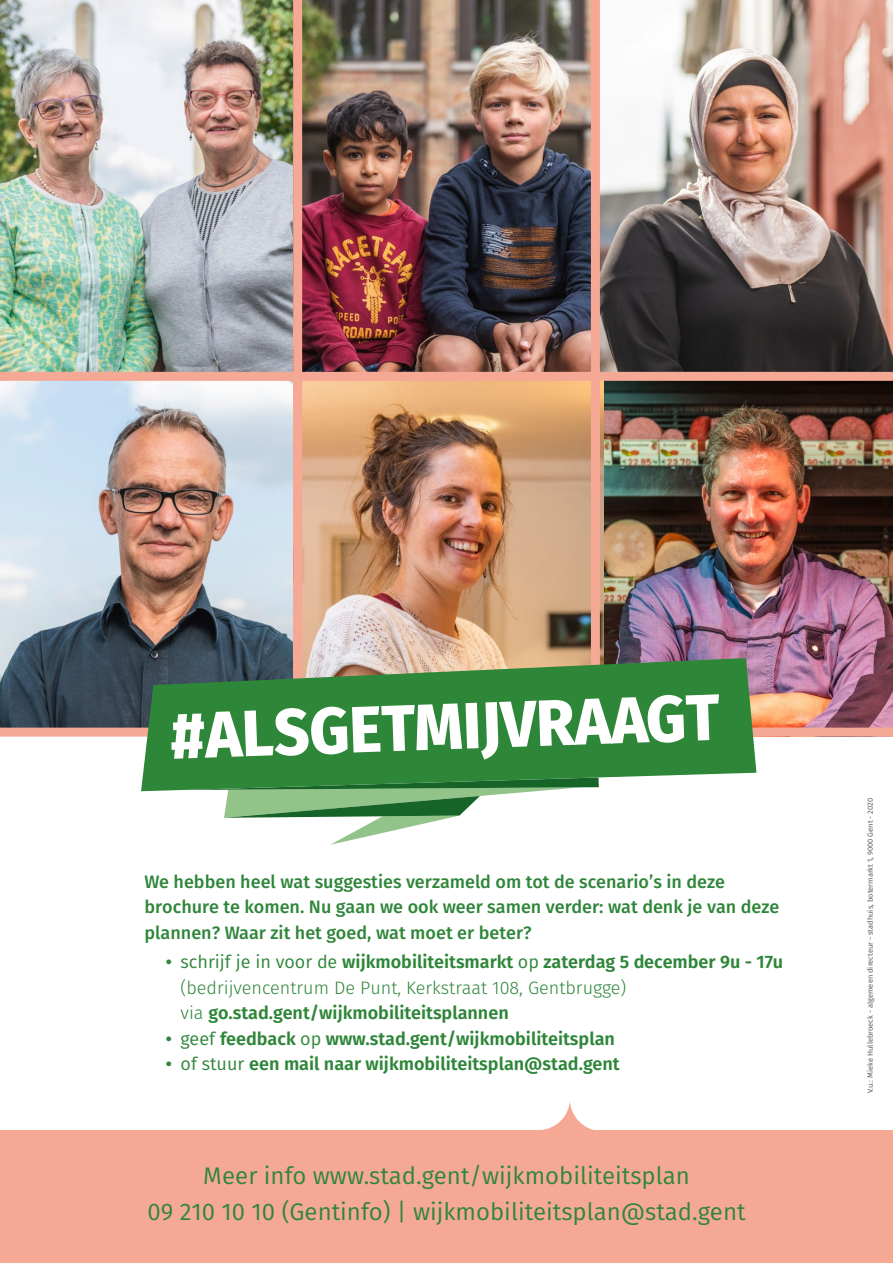
<style>
.page{position:relative;width:893px;height:1263px;background:#fff}
.page>*{position:absolute;margin:0;border:0;box-sizing:border-box;transform-origin:0 0}
.t1{font:800 65.4px "Fira Sans";color:#fff;scale:.94 1}
.t2{font:24px/36px "Fira Sans";color:#2e8639;text-align:center}
.t3{font:600 18px/25.5px "Fira Sans";color:#2e8639}
.t4{font:500 18px/25.5px "Fira Sans";color:#2e8639}
.t5{font:7.5px "Fira Sans";color:#57534e}
.s1{font-weight:400}
.s2{font-weight:300}
</style>
<div class="page">
<img style="left:603px;top:381px;width:290px;height:347px">
<img style="left:0;top:0;width:293px;height:728px">
<img style="left:302px;top:381px;width:301px;height:277px">
<img style="left:600px;top:0;width:293px;height:372px">
<img style="left:302px;top:0;width:289px;height:372px">
<div style="left:293px;top:0;width:9px;height:699px;background:#f5a994"></div>
<div style="left:0;top:372px;width:893px;height:9px;background:#f5a994"></div>
<div style="left:0;top:728px;width:893px;height:9px;background:#f5a994"></div>
<div style="left:591px;top:0;width:9px;height:699px;background:#f5a994"></div>
<div style="left:0;top:1131px;width:893px;height:132px;background:#f5a994"></div>
<svg style="left:492px;top:1101px;width:159px;height:30px"></svg>
<svg style="left:224px;top:791px;width:313px;height:54px"></svg>
<svg style="left:141px;top:658px;width:615px;height:133px;fill:#2e8639"></svg>
<h1 class="t1" style="left:169px;top:690px;width:586px;rotate:-2deg">#ALSGETMIJVRAAGT</h1>
<p class="t4" style="left:145px;top:868px;width:636px">We hebben heel wat suggesties verzameld om tot de scenario’s in deze brochure te komen. Nu gaan we ook weer samen verder: wat denk je van deze plannen? Waar zit het goed, wat moet er beter?</p>
<p class="t3" style="left:181px;top:949px;width:604px;text-indent:-15px">• <span class="s1">schrijf je in voor de</span> wijkmobiliteitsmarkt <span class="s1">op</span> zaterdag 5 december 9u - 17u <span class="s2">(bedrijvencentrum De Punt, Kerkstraat 108, Gentbrugge)<br>via</span> go.stad.gent/wijkmobiliteitsplannen</p>
<p class="t3" style="left:166px;top:1026px;width:451px">• <span class="s1">geef</span> feedback <span class="s1">op</span> www.stad.gent/wijkmobiliteitsplan</p>
<p class="t3" style="left:166px;top:1051px;width:455px">• <span class="s1">of stuur</span> een mail naar wijkmobiliteitsplan@stad.gent</p>
<h2 class="t2" style="left:147px;top:1157px;width:600px">Meer info www.stad.gent/wijkmobiliteitsplan<br>09 210 10 10 (Gentinfo) | wijkmobiliteitsplan@stad.gent</h2>
<p class="t5" style="left:865px;top:1093px;width:297px;rotate:-90deg">V.u.: Mieke Hullebroeck - algemeen directeur - stadhuis, botermarkt 1, 9000 Gent - 2020</p>
</div>
